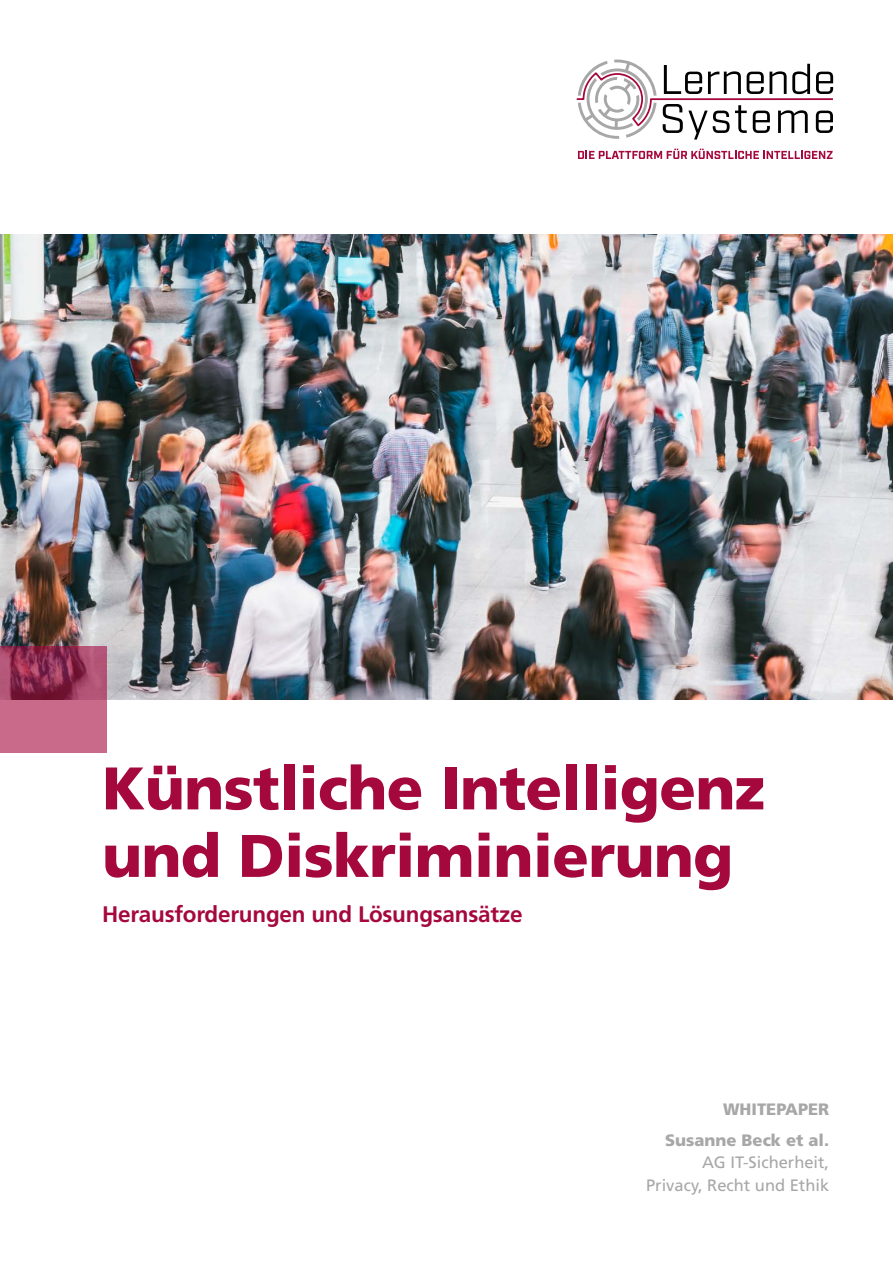
<style>
.page{position:relative;width:893px;height:1263px;background:#fff}
.page>*{position:absolute;margin:0;border:0;box-sizing:border-box;transform-origin:0 0}
.t1{font:900 60px/67.5px "Frutiger";letter-spacing:-.01em;color:#a5083d}
.t2{font:700 22.5px "Frutiger";letter-spacing:-.01em;color:#a5083d}
.t3{font:16.5px/22.5px "Frutiger";color:#a7a7a8;text-align:right}
.t4{font:900 16.5px/31px "Frutiger";color:#a7a7a8;text-align:right}
</style>
<div class="page">
<img style="left:0;top:235px;width:893px;height:464px">
<svg style="left:578px;top:149px;width:255px;height:10px"></svg>
<svg style="left:577px;top:60px;width:256px;height:80px"></svg>
<svg style="left:0;top:646px;width:106px;height:106px;background:#ae4f70"></svg>
<p class="t1" style="left:102px;top:754px;width:664px">Künstliche Intelligenz und Diskriminierung</p>
<p class="t2" style="left:102px;top:901px;width:422px">Herausforderungen und Lösungsansätze</p>
<p class="t4" style="left:665px;top:1093px;width:166px">WHITEPAPER<br>Susanne Beck et al.</p>
<p class="t3" style="left:646px;top:1151px;width:185px">AG IT-Sicherheit,<br>Privacy, Recht und Ethik</p>
</div>
